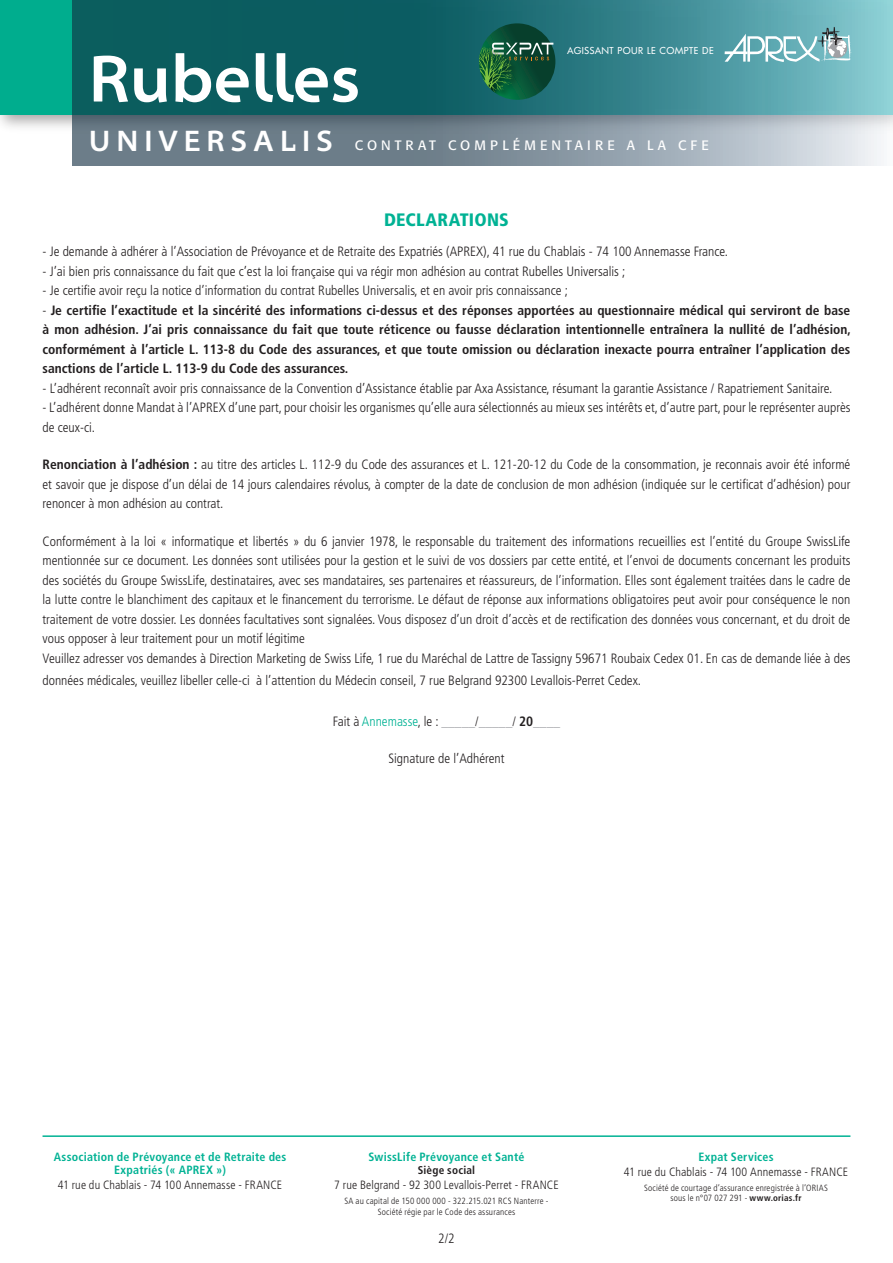
<style>
.page{position:relative;width:893px;height:1263px;background:#fff}
.page>*{position:absolute;margin:0;border:0;box-sizing:border-box;transform-origin:0 0}
.t1{font:700 67.5px "Santana";color:#fff}
.t2{font:700 30px "Santana";letter-spacing:.2em;color:#fff}
.t3{font:900 condensed 18px "Frutiger";letter-spacing:.01em;color:#00b294}
.t4{font:300 condensed 13.5px/19.5px "Frutiger";color:#231f20}
.t5{font:700 condensed 13.5px/19.5px "Frutiger";color:#231f20;text-align:justify}
.t6{font:300 condensed 13.5px "Frutiger";color:#a0a1a5}
.t7{font:13.5px "Formata";letter-spacing:.3em;color:#fff}
.t8{font:300 condensed 12px "Frutiger";letter-spacing:.01em;color:#231f20}
.t9{font:700 condensed 12px/13.5px "Frutiger";letter-spacing:.015em;color:#00b294;text-align:center}
.t10{font:700 condensed 11.25px "Frutiger";letter-spacing:.02em;color:#231f20}
.t11{font:9.75px "Limerick";letter-spacing:.05em;color:#fff}
.t12{font:300 condensed 9px/10.5px "Frutiger";letter-spacing:.02em;color:#231f20;text-align:center}
.s1{font-weight:300}
.s2{font-weight:700}
.s3{color:#231f20}
.s4{color:#00b294}
.s5{font-weight:700;color:#231f20}
</style>
<div class="page">
<hr style="left:43px;top:1135px;width:807px;height:2px;background:#00b294">
<div style="left:0;top:0;width:893px;height:115px;background:#00ad8e"></div>
<svg style="left:72px;top:0;width:821px;height:166px;background:#478188"></svg>
<svg style="left:479px;top:23px;width:76px;height:77px"></svg>
<img style="left:479px;top:98px;width:44px;height:2px">
<svg style="left:479px;top:43px;width:74px;height:55px;background:#236545"></svg>
<svg style="left:725px;top:27px;width:126px;height:36px;background:#87bbc1"></svg>
<p class="t11" style="left:568px;top:45px;width:148px">AGISSANT POUR LE COMPTE DE</p>
<h1 class="t1" style="left:89px;top:39px;width:273px">Rubelles</h1>
<h2 class="t2" style="left:89px;top:123px;width:246px">UNIVERSALIS</h2>
<p class="t7" style="left:355px;top:137px;width:355px">CONTRAT COMPLÉMENTAIRE A LA CFE</p>
<h3 class="t3" style="left:384px;top:209px;width:126px">DECLARATIONS</h3>
<p class="t4" style="left:43px;top:242px;width:687px">- Je demande à adhérer à l’Association de Prévoyance et de Retraite des Expatriés (APREX), 41 rue du Chablais - 74 100 Annemasse France.</p>
<p class="t4" style="left:43px;top:261px;width:584px">- J’ai bien pris connaissance du fait que c’est la loi française qui va régir mon adhésion au contrat Rubelles Universalis ;</p>
<p class="t4" style="left:43px;top:281px;width:527px">- Je certifie avoir reçu la notice d’information du contrat Rubelles Universalis, et en avoir pris connaissance ;</p>
<p class="t5" style="left:43px;top:300px;width:810px"><span class="s1">-</span> Je certifie l’exactitude et la sincérité des informations ci-dessus et des réponses apportées au questionnaire médical qui serviront de base à mon adhésion. J’ai pris connaissance du fait que toute réticence ou fausse déclaration intentionnelle entraînera la nullité de l’adhésion, conformément à l’article L. 113-8 du Code des assurances, et que toute omission ou déclaration inexacte pourra entraîner l’application des sanctions de l’article L. 113-9 du Code des assurances.</p>
<p class="t4" style="left:43px;top:378px;width:791px">- L’adhérent reconnaît avoir pris connaissance de la Convention d’Assistance établie par Axa Assistance, résumant la garantie Assistance / Rapatriement Sanitaire.</p>
<p class="t4" style="left:43px;top:398px;width:809px">- L’adhérent donne Mandat à l’APREX d’une part, pour choisir les organismes qu’elle aura sélectionnés au mieux ses intérêts et, d’autre part, pour le représenter auprès de ceux-ci.</p>
<p class="t4" style="left:43px;top:455px;width:809px;text-align:justify"><span class="s2">Renonciation à l’adhésion :</span> au titre des articles L. 112-9 du Code des assurances et L. 121-20-12 du Code de la consommation, je reconnais avoir été informé et savoir que je dispose d’un délai de 14 jours calendaires révolus, à compter de la date de conclusion de mon adhésion (indiquée sur le certificat d’adhésion) pour renoncer à mon adhésion au contrat.</p>
<p class="t4" style="left:43px;top:531px;width:809px">Conformément à la loi « informatique et libertés » du 6 janvier 1978, le responsable du traitement des informations recueillies est l’entité du Groupe SwissLife mentionnée sur ce document. Les données sont utilisées pour la gestion et le suivi de vos dossiers par cette entité, et l’envoi de documents concernant les produits des sociétés du Groupe SwissLife, destinataires, avec ses mandataires, ses partenaires et réassureurs, de l’information. Elles sont également traitées dans le cadre de la lutte contre le blanchiment des capitaux et le financement du terrorisme. Le défaut de réponse aux informations obligatoires peut avoir pour conséquence le non traitement de votre dossier. Les données facultatives sont signalées. Vous disposez d’un droit d’accès et de rectification des données vous concernant, et du droit de vous opposer à leur traitement pour un motif légitime<br>Veuillez adresser vos demandes à Direction Marketing de Swiss Life, 1 rue du Maréchal de Lattre de Tassigny 59671 Roubaix Cedex 01. En cas de demande liée à des</p>
<p class="t4" style="left:43px;top:671px;width:600px">données médicales, veuillez libeller celle-ci à l’attention du Médecin conseil, 7 rue Belgrand 92300 Levallois-Perret Cedex.</p>
<p class="t6" style="left:333px;top:713px;width:229px"><span class="s3">Fait à</span> <span class="s4">Annemasse</span><span class="s3">, le :</span> _____<span class="s3">/</span>_____<span class="s3">/</span> <span class="s5">20</span>____</p>
<p class="t4" style="left:388px;top:749px;width:118px">Signature de l’Adhérent</p>
<p class="t9" style="left:54px;top:1150px;width:234px">Association de Prévoyance et de Retraite des<br>Expatriés (« APREX »)</p>
<p class="t8" style="left:58px;top:1178px;width:226px">41 rue du Chablais - 74 100 Annemasse - FRANCE</p>
<p class="t9" style="left:369px;top:1150px;width:157px">SwissLife Prévoyance et Santé</p>
<p class="t10" style="left:418px;top:1164px;width:59px">Siège social</p>
<p class="t8" style="left:334px;top:1178px;width:226px">7 rue Belgrand - 92 300 Levallois-Perret - FRANCE</p>
<p class="t12" style="left:344px;top:1196px;width:206px">SA au capital de 150 000 000 - 322.215.021 RCS Nanterre -<br>Société régie par le Code des assurances</p>
<p class="t4" style="left:438px;top:1229px;width:18px">2/2</p>
<p class="t9" style="left:698px;top:1150px;width:77px">Expat Services</p>
<p class="t8" style="left:624px;top:1165px;width:226px">41 rue du Chablais - 74 100 Annemasse - FRANCE</p>
<p class="t12" style="left:644px;top:1182px;width:185px">Société de courtage d’assurance enregistrée à l’ORIAS sous le n°07 027 291 - <span class="s2">www.orias.fr</span></p>
</div>
